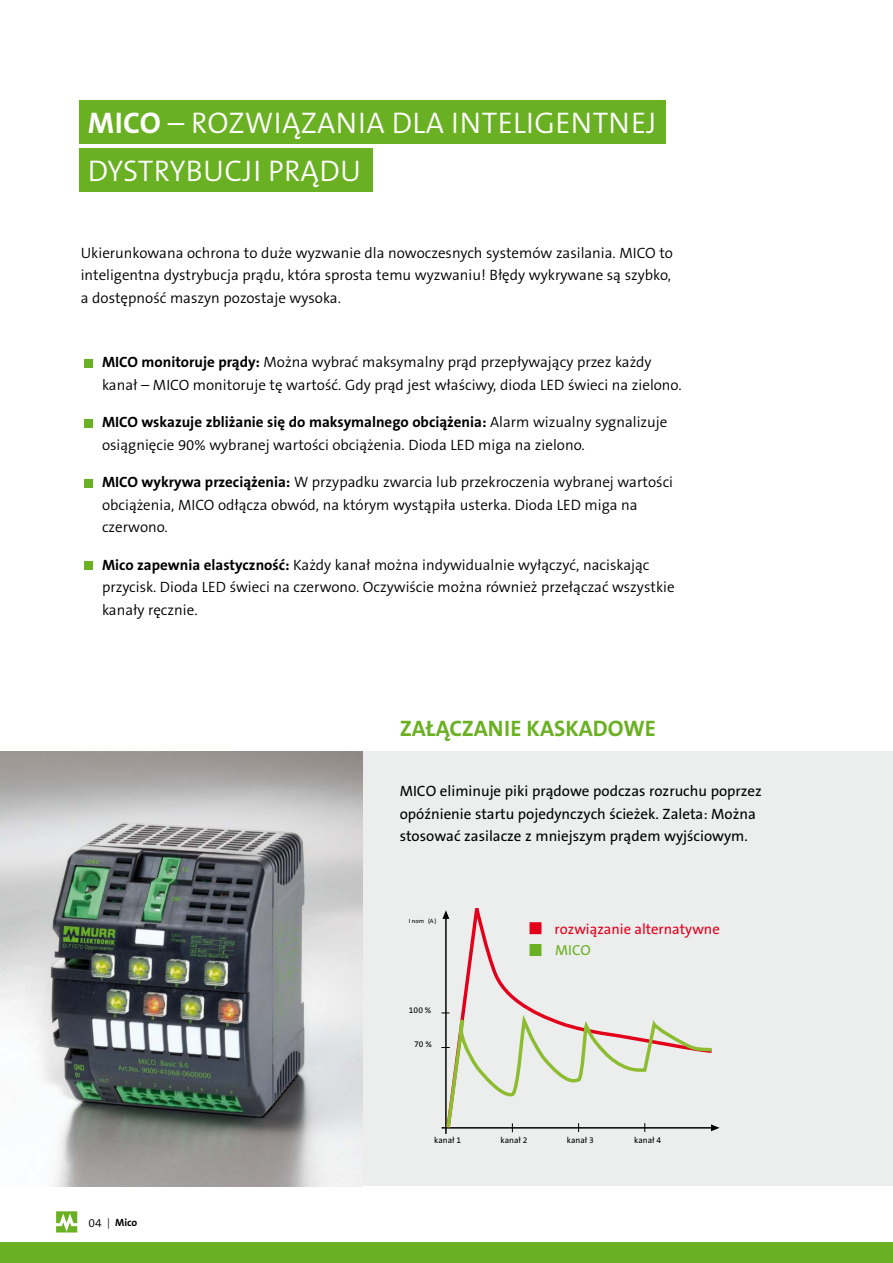
<style>
.page{position:relative;width:893px;height:1263px;background:#fff}
.page>*{position:absolute;margin:0;border:0;box-sizing:border-box;transform-origin:0 0}
.t1{font:300 30px/48px "The Sans B Plus W4";letter-spacing:.015em;color:#fff}
.t2{font:700 22.5px "The Sans B Plus W7";color:#6ab023}
.t3{font:300 15px/22.5px "The Sans B Plus W4";color:#000}
.t4{font:15px/22.5px "The Sans B Plus W5 Plain";color:#000}
.t5{font:700 15px "The Sans B Plus W7";color:#000}
.t6{font:14.7px "The Sans B Plus W5 Plain";color:#e2001a}
.t7{font:14.7px "The Sans B Plus W5 Plain";color:#6ab023}
.t8{font:700 10.5px "The Sans B Plus W7";color:#000}
.t9{font:8.55px "The Sans B Plus W5 Plain";color:#000}
.t10{font:6.15px "The Sans B Plus W5 Plain";color:#000}
.s1{font-family:"The Sans B Plus W7";font-weight:700}
.s2{font-family:"The Sans B Plus W4";font-weight:300}
.s3{font-family:"The Sans B Plus W4";font-weight:300;font-size:12px}
</style>
<div class="page">
<svg style="left:56px;top:1211px;width:22px;height:22px"></svg>
<svg style="left:56px;top:1211px;width:21px;height:21px"></svg>
<div style="left:0;top:1242px;width:893px;height:21px;background:#6ab023"></div>
<div style="left:299px;top:752px;width:594px;height:434px;background:#eceded"></div>
<div style="left:84px;top:359px;width:9px;height:8px;background:#6ab023"></div>
<div style="left:84px;top:419px;width:9px;height:8px;background:#6ab023"></div>
<div style="left:84px;top:479px;width:9px;height:8px;background:#6ab023"></div>
<div style="left:84px;top:561px;width:9px;height:9px;background:#6ab023"></div>
<img style="left:0;top:752px;width:362px;height:434px">
<hr style="left:445px;top:918px;width:2px;height:216px;background:#000">
<svg style="left:444px;top:908px;width:98px;height:104px"></svg>
<svg style="left:441px;top:1012px;width:279px;height:120px"></svg>
<div style="left:79px;top:101px;width:587px;height:43px;background:#6ab023"></div>
<div style="left:79px;top:149px;width:294px;height:43px;background:#6ab023"></div>
<h1 class="t1" style="left:88px;top:99px;width:570px"><span class="s1">MICO</span> – ROZWIĄZANIA DLA INTELIGENTNEJ<br>DYSTRYBUCJI PRĄDU</h1>
<p class="t3" style="left:81px;top:241px;width:594px">Ukierunkowana ochrona to duże wyzwanie dla nowoczesnych systemów zasilania. MICO to inteligentna dystrybucja prądu, która sprosta temu wyzwaniu! Błędy wykrywane są szybko, a dostępność maszyn pozostaje wysoka.</p>
<p class="t3" style="left:102px;top:351px;width:581px"><span class="s1">MICO monitoruje prądy:</span> Można wybrać maksymalny prąd przepływający przez każdy kanał – MICO monitoruje tę wartość. Gdy prąd jest właściwy, dioda LED świeci na zielono.</p>
<p class="t5" style="left:102px;top:413px;width:567px">MICO wskazuje zbliżanie się do maksymalnego obciążenia: <span class="s2">Alarm wizualny sygnalizuje</span></p>
<p class="t3" style="left:102px;top:434px;width:484px">osiągnięcie 90% wybranej wartości obciążenia. Dioda LED miga na zielono.</p>
<p class="t3" style="left:102px;top:471px;width:573px"><span class="s1">MICO wykrywa przeciążenia:</span> W przypadku zwarcia lub przekroczenia wybranej wartości obciążenia, MICO odłącza obwód, na którym wystąpiła usterka. Dioda LED miga na czerwono.</p>
<p class="t3" style="left:102px;top:554px;width:574px"><span class="s1">Mico zapewnia elastyczność:</span> Każdy kanał można indywidualnie wyłączyć, naciskając przycisk. Dioda LED świeci na czerwono. Oczywiście można również przełączać wszystkie kanały ręcznie.</p>
<h2 class="t2" style="left:400px;top:714px;width:258px">ZAŁĄCZANIE KASKADOWE</h2>
<p class="t4" style="left:400px;top:780px;width:364px">MICO eliminuje piki prądowe podczas rozruchu poprzez opóźnienie startu pojedynczych ścieżek. Zaleta: Można stosować zasilacze z mniejszym prądem wyjściowym.</p>
<p class="t10" style="left:409px;top:917px;width:29px">I nom (A )</p>
<p class="t9" style="left:409px;top:1004px;width:24px">100 %</p>
<p class="t9" style="left:414px;top:1039px;width:19px">70 %</p>
<p class="t6" style="left:555px;top:920px;width:167px">rozwiązanie alternatywne</p>
<p class="t7" style="left:555px;top:940px;width:37px">MICO</p>
<p class="t8" style="left:88px;top:1216px;width:50px"><span class="s3">04</span> <span class="s2">|</span> Mico</p>
<p class="t9" style="left:434px;top:1135px;width:29px">kanał 1</p>
<p class="t9" style="left:501px;top:1135px;width:29px">kanał 2</p>
<p class="t9" style="left:567px;top:1135px;width:29px">kanał 3</p>
<p class="t9" style="left:634px;top:1135px;width:29px">kanał 4</p>
</div>
